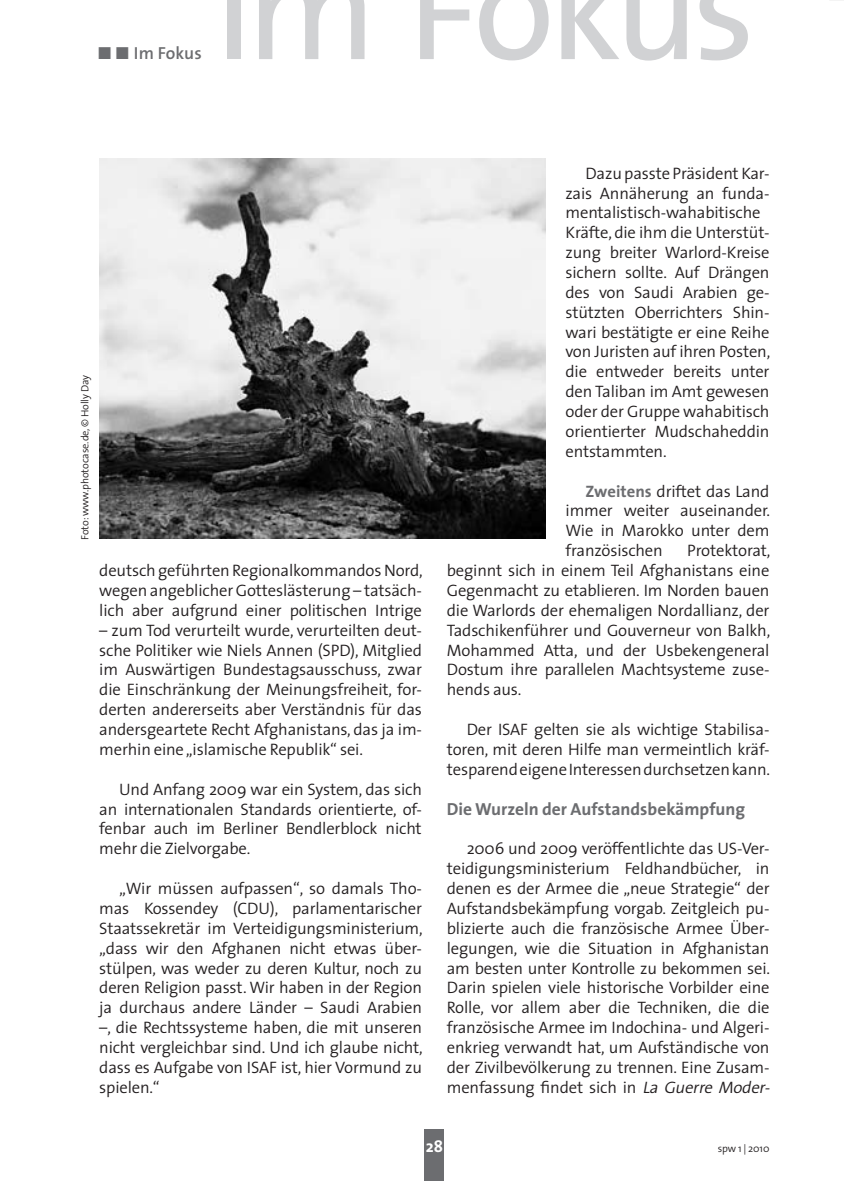
<style>
.page{position:relative;width:844px;height:1181px;background:#fff}
.page>*{position:absolute;margin:0;border:0;box-sizing:border-box;transform-origin:0 0}
.t1{font:700 17.5px "The Sans";color:#6c6d70}
.t2{font:600 17.5px "The Sans";letter-spacing:.005em;color:#6c6d70}
.t3{font:300 16.62px/19.9px "The Sans";letter-spacing:-.01em;color:#231f20;text-align:justify}
.t4{font:700 16.62px "The Sans";color:#fff}
.t5{font:300 10.5px "The Sans";letter-spacing:-.01em;color:#231f20}
.s1{font-family:"The Sans Bold Expert";font-weight:400}
.s2{font-weight:700;color:#6c6d70}
.s3{font-style:italic}
</style>
<div class="page">
<div style="left:424px;top:1129px;width:20px;height:52px;background:#6c6d70"></div>
<div style="left:227px;top:0;width:14px;height:59px;background:#d1d2d4"></div>
<svg style="left:259px;top:0;width:105px;height:59px"></svg>
<svg style="left:420px;top:0;width:49px;height:59px"></svg>
<svg style="left:479px;top:0;width:69px;height:60px"></svg>
<svg style="left:561px;top:0;width:58px;height:59px"></svg>
<svg style="left:626px;top:0;width:60px;height:61px"></svg>
<svg style="left:699px;top:0;width:48px;height:60px"></svg>
<svg style="left:830px;top:0;width:13px;height:1px"></svg>
<img style="left:99px;top:159px;width:446px;height:380px">
<p class="t2" style="left:97px;top:39px;width:106px"><span class="s1">ó ó</span> Im Fokus</p>
<p class="t5" style="left:78px;top:539px;width:166px;rotate:-90deg">Foto: www.photocase.de, © Holly Day</p>
<p class="t3" style="left:99px;top:560px;width:325px">deutsch geführten Regionalkommandos Nord, wegen angeblicher Gotteslästerung – tatsäch&shy;lich aber aufgrund einer politischen Intrige</p>
<p class="t3" style="left:99px;top:620px;width:324px">– zum Tod verurteilt wurde, verurteilten deut&shy;sche Politiker wie Niels Annen (SPD), Mitglied im Auswärtigen Bundestagsausschuss, zwar die Einschränkung der Meinungsfreiheit, for&shy;derten andererseits aber Verständnis für das andersgeartete Recht Afghanistans, das ja im&shy;merhin eine „islamische Republik“ sei.</p>
<p class="t3" style="left:99px;top:779px;width:324px;text-indent:20px">Und Anfang 2009 war ein System, das sich an internationalen Standards orientierte, of&shy;fenbar auch im Berliner Bendlerblock nicht mehr die Zielvorgabe.</p>
<p class="t3" style="left:99px;top:878px;width:325px;text-indent:20px">„Wir müssen aufpassen“, so damals Tho&shy;mas Kossendey (CDU), parlamentarischer Staatssekretär im Verteidigungsministerium, „dass wir den Afghanen nicht etwas über&shy;stülpen, was weder zu deren Kultur, noch zu deren Religion passt. Wir haben in der Region ja durchaus andere Länder – Saudi Arabien –, die Rechtssysteme haben, die mit unseren nicht vergleichbar sind. Und ich glaube nicht, dass es Aufgabe von ISAF ist, hier Vormund zu spielen.“</p>
<p class="t3" style="left:565px;top:163px;width:206px;text-align:left;text-indent:20px">Dazu passte Präsident Kar&shy;zais Annäherung an funda&shy;mentalistisch-wahabitische<br>Kräfte, die ihm die Unterstüt&shy;zung breiter Warlord-Kreise sichern sollte. Auf Drängen des von Saudi Arabien ge&shy;stützten Oberrichters Shin&shy;wari bestätigte er eine Reihe von Juristen auf ihren Posten, die entweder bereits unter den Taliban im Amt gewesen oder der Gruppe wahabitisch orientierter Mudschaheddin entstammten.</p>
<p class="t3" style="left:565px;top:481px;width:206px;text-indent:20px"><span class="s2">Zweitens</span> driftet das Land immer weiter auseinander.<br>Wie in Marokko unter dem französischen</p>
<p class="t3" style="left:446px;top:541px;width:325px;text-indent:240px">Protektorat, beginnt sich in einem Teil Afghanistans eine Gegenmacht zu etablieren. Im Norden bauen die Warlords der ehemaligen Nordallianz, der Tadschikenführer und Gouverneur von Balkh, Mohammed Atta, und der Usbekengeneral Dostum ihre parallelen Machtsysteme zuse&shy;hends aus.</p>
<p class="t3" style="left:446px;top:719px;width:325px;text-indent:20px">Der ISAF gelten sie als wichtige Stabilisa&shy;toren, mit deren Hilfe man vermeintlich kräf&shy;tesparend eigene Interessen durchsetzen kann.</p>
<p class="t1" style="left:446px;top:797px;width:300px">Die Wurzeln der Aufstandsbekämpfung</p>
<p class="t3" style="left:446px;top:839px;width:328px;text-align:left;text-indent:20px">2006 und 2009 veröffentlichte das US-Ver&shy;teidigungsministerium Feldhandbücher, in denen es der Armee die „neue Strategie“ der Aufstandsbekämpfung vorgab. Zeitgleich pu&shy;blizierte auch die französische Armee Über&shy;legungen, wie die Situation in Afghanistan am besten unter Kontrolle zu bekommen sei.<br>Darin spielen viele historische Vorbilder eine Rolle, vor allem aber die Techniken, die die französische Armee im Indochina- und Algeri&shy;enkrieg verwandt hat, um Aufständische von der Zivilbevölkerung zu trennen. Eine Zusam&shy;menfassung findet sich in <span class="s3">La Guerre Moder-</span></p>
<p class="t4" style="left:426px;top:1136px;width:9px">28</p>
<p class="t5" style="left:717px;top:1142px;width:53px">spw 1 | 2010</p>
</div>
